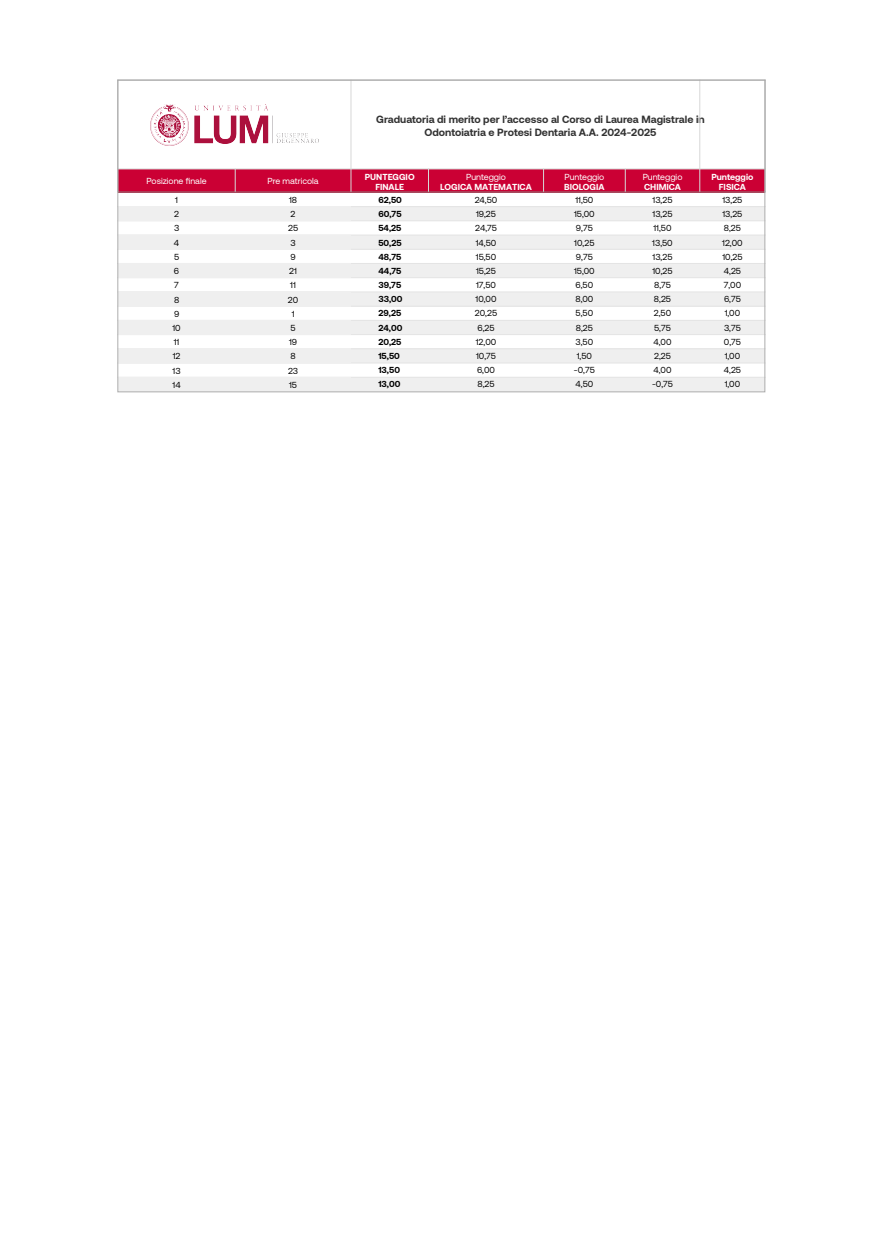
<style>
.page{position:relative;width:883px;height:1249px;background:#fff}
.page>*{position:absolute;margin:0;border:0;box-sizing:border-box;transform-origin:0 0}
.t1{font:700 10.5px/12.6px "Aeonik";color:#323232;text-align:center}
.t2{font:8.75px/14.2px "Aeonik";color:#000}
.t3{font:700 8.75px/14.2px "Aeonik";color:#000}
.t4{font:700 8.75px/10.5px "Aeonik";color:#fff;text-align:center}
.t5{font:8.75px "Aeonik";color:#fff}
</style>
<div class="page">
<div style="left:351px;top:207px;width:77px;height:14px;background:#efefef"></div>
<div style="left:428px;top:207px;width:115px;height:14px;background:#efefef"></div>
<div style="left:543px;top:207px;width:82px;height:14px;background:#efefef"></div>
<div style="left:625px;top:207px;width:74px;height:14px;background:#efefef"></div>
<div style="left:699px;top:207px;width:66px;height:14px;background:#efefef"></div>
<div style="left:351px;top:235px;width:77px;height:14px;background:#efefef"></div>
<div style="left:428px;top:235px;width:115px;height:14px;background:#efefef"></div>
<div style="left:543px;top:235px;width:82px;height:14px;background:#efefef"></div>
<div style="left:625px;top:235px;width:74px;height:14px;background:#efefef"></div>
<div style="left:699px;top:235px;width:66px;height:14px;background:#efefef"></div>
<div style="left:351px;top:263px;width:77px;height:15px;background:#efefef"></div>
<div style="left:428px;top:263px;width:115px;height:15px;background:#efefef"></div>
<div style="left:543px;top:263px;width:82px;height:15px;background:#efefef"></div>
<div style="left:625px;top:263px;width:74px;height:15px;background:#efefef"></div>
<div style="left:699px;top:263px;width:66px;height:15px;background:#efefef"></div>
<div style="left:351px;top:292px;width:77px;height:14px;background:#efefef"></div>
<div style="left:428px;top:292px;width:115px;height:14px;background:#efefef"></div>
<div style="left:543px;top:292px;width:82px;height:14px;background:#efefef"></div>
<div style="left:625px;top:292px;width:74px;height:14px;background:#efefef"></div>
<div style="left:699px;top:292px;width:66px;height:14px;background:#efefef"></div>
<div style="left:351px;top:320px;width:77px;height:15px;background:#efefef"></div>
<div style="left:428px;top:320px;width:115px;height:15px;background:#efefef"></div>
<div style="left:543px;top:320px;width:82px;height:15px;background:#efefef"></div>
<div style="left:625px;top:320px;width:74px;height:15px;background:#efefef"></div>
<div style="left:699px;top:320px;width:66px;height:15px;background:#efefef"></div>
<div style="left:351px;top:349px;width:77px;height:14px;background:#efefef"></div>
<div style="left:428px;top:349px;width:115px;height:14px;background:#efefef"></div>
<div style="left:543px;top:349px;width:82px;height:14px;background:#efefef"></div>
<div style="left:625px;top:349px;width:74px;height:14px;background:#efefef"></div>
<div style="left:699px;top:349px;width:66px;height:14px;background:#efefef"></div>
<div style="left:351px;top:377px;width:77px;height:14px;background:#efefef"></div>
<div style="left:428px;top:377px;width:115px;height:14px;background:#efefef"></div>
<div style="left:543px;top:377px;width:82px;height:14px;background:#efefef"></div>
<div style="left:625px;top:377px;width:74px;height:14px;background:#efefef"></div>
<div style="left:699px;top:377px;width:66px;height:14px;background:#efefef"></div>
<hr style="left:117px;top:206px;width:648px;height:1px;background:#e4e4e4">
<hr style="left:117px;top:221px;width:648px;height:1px;background:#e4e4e4">
<hr style="left:117px;top:235px;width:648px;height:1px;background:#e4e4e4">
<hr style="left:117px;top:249px;width:648px;height:1px;background:#e4e4e4">
<hr style="left:117px;top:263px;width:648px;height:1px;background:#e4e4e4">
<hr style="left:117px;top:278px;width:648px;height:1px;background:#e4e4e4">
<hr style="left:117px;top:292px;width:648px;height:1px;background:#e4e4e4">
<hr style="left:117px;top:306px;width:648px;height:1px;background:#e4e4e4">
<hr style="left:117px;top:320px;width:648px;height:1px;background:#e4e4e4">
<hr style="left:117px;top:334px;width:648px;height:1px;background:#e4e4e4">
<hr style="left:117px;top:349px;width:648px;height:1px;background:#e4e4e4">
<hr style="left:117px;top:363px;width:648px;height:1px;background:#e4e4e4">
<hr style="left:117px;top:377px;width:648px;height:1px;background:#e4e4e4">
<div style="left:118px;top:169px;width:117px;height:23px;background:#cb0034"></div>
<div style="left:235px;top:169px;width:116px;height:23px;background:#cb0034"></div>
<div style="left:351px;top:169px;width:77px;height:23px;background:#cb0034"></div>
<div style="left:428px;top:169px;width:115px;height:23px;background:#cb0034"></div>
<div style="left:543px;top:169px;width:82px;height:23px;background:#cb0034"></div>
<div style="left:625px;top:169px;width:74px;height:23px;background:#cb0034"></div>
<div style="left:699px;top:169px;width:66px;height:23px;background:#cb0034"></div>
<div style="left:118px;top:207px;width:117px;height:14px;background:#efefef"></div>
<div style="left:235px;top:207px;width:116px;height:14px;background:#efefef"></div>
<div style="left:118px;top:235px;width:117px;height:14px;background:#efefef"></div>
<div style="left:235px;top:235px;width:116px;height:14px;background:#efefef"></div>
<div style="left:118px;top:263px;width:117px;height:15px;background:#efefef"></div>
<div style="left:235px;top:263px;width:116px;height:15px;background:#efefef"></div>
<div style="left:118px;top:292px;width:117px;height:14px;background:#efefef"></div>
<div style="left:235px;top:292px;width:116px;height:14px;background:#efefef"></div>
<div style="left:118px;top:320px;width:117px;height:15px;background:#efefef"></div>
<div style="left:235px;top:320px;width:116px;height:15px;background:#efefef"></div>
<div style="left:118px;top:349px;width:117px;height:14px;background:#efefef"></div>
<div style="left:235px;top:349px;width:116px;height:14px;background:#efefef"></div>
<div style="left:118px;top:377px;width:117px;height:14px;background:#efefef"></div>
<div style="left:235px;top:377px;width:116px;height:14px;background:#efefef"></div>
<svg style="left:119px;top:82px;width:232px;height:87px"></svg>
<svg style="left:235px;top:168px;width:1px;height:24px"></svg>
<hr style="left:351px;top:80px;width:1px;height:112px;background:#d7d7d7">
<svg style="left:428px;top:168px;width:1px;height:24px"></svg>
<svg style="left:543px;top:168px;width:1px;height:24px"></svg>
<svg style="left:625px;top:168px;width:1px;height:24px"></svg>
<hr style="left:699px;top:80px;width:1px;height:112px;background:#d7d7d7">
<hr style="left:117px;top:169px;width:648px;height:1px;background:#d7d7d7">
<hr style="left:117px;top:192px;width:648px;height:1px;background:#89847f">
<p class="t1" style="left:376px;top:113px;width:330px">Graduatoria di merito per l’accesso al Corso di Laurea Magistrale in<br>Odontoiatria e Protesi Dentaria A.A. 2024-2025</p>
<p class="t5" style="left:147px;top:176px;width:61px">Posizione finale</p>
<p class="t5" style="left:267px;top:176px;width:53px">Pre matricola</p>
<p class="t4" style="left:365px;top:171px;width:51px">PUNTEGGIO<br>FINALE</p>
<p class="t5" style="left:466px;top:172px;width:41px">Punteggio</p>
<p class="t4" style="left:440px;top:182px;width:93px">LOGICA MATEMATICA</p>
<p class="t5" style="left:564px;top:172px;width:41px">Punteggio</p>
<p class="t4" style="left:564px;top:182px;width:42px">BIOLOGIA</p>
<p class="t5" style="left:642px;top:172px;width:41px">Punteggio</p>
<p class="t4" style="left:644px;top:182px;width:38px">CHIMICA</p>
<p class="t4" style="left:711px;top:171px;width:43px">Punteggio<br>FISICA</p>
<p class="t2" style="left:175px;top:193px;width:4px">1</p>
<p class="t2" style="left:289px;top:193px;width:10px">18</p>
<p class="t2" style="left:174px;top:207px;width:6px">2</p>
<p class="t2" style="left:290px;top:207px;width:6px">2</p>
<p class="t2" style="left:174px;top:221px;width:7px">3</p>
<p class="t2" style="left:288px;top:221px;width:12px">25</p>
<p class="t2" style="left:174px;top:235px;width:7px">4</p>
<p class="t2" style="left:290px;top:235px;width:7px">3</p>
<p class="t2" style="left:174px;top:250px;width:7px">5</p>
<p class="t2" style="left:290px;top:250px;width:7px">9</p>
<p class="t2" style="left:174px;top:264px;width:7px">6</p>
<p class="t2" style="left:289px;top:264px;width:9px">21</p>
<p class="t2" style="left:174px;top:278px;width:6px">7</p>
<p class="t2" style="left:290px;top:278px;width:7px">11</p>
<p class="t2" style="left:174px;top:292px;width:7px">8</p>
<p class="t2" style="left:288px;top:292px;width:12px">20</p>
<p class="t2" style="left:174px;top:307px;width:7px">9</p>
<p class="t2" style="left:292px;top:307px;width:4px">1</p>
<p class="t2" style="left:172px;top:321px;width:10px">10</p>
<p class="t2" style="left:290px;top:321px;width:7px">5</p>
<p class="t2" style="left:174px;top:335px;width:7px">11</p>
<p class="t2" style="left:289px;top:335px;width:10px">19</p>
<p class="t2" style="left:173px;top:349px;width:9px">12</p>
<p class="t2" style="left:290px;top:349px;width:7px">8</p>
<p class="t2" style="left:172px;top:363px;width:10px">13</p>
<p class="t2" style="left:288px;top:363px;width:12px">23</p>
<p class="t2" style="left:172px;top:378px;width:10px">14</p>
<p class="t2" style="left:289px;top:378px;width:9px">15</p>
<p class="t3" style="left:378px;top:193px;width:26px">62,50<br>60,75<br>54,25<br>50,25<br>48,75<br>44,75<br>39,75<br>33,00<br>29,25<br>24,00<br>20,25<br>15,50<br>13,50<br>13,00</p>
<p class="t2" style="left:474px;top:193px;width:24px">24,50<br>19,25<br>24,75<br>14,50<br>15,50<br>15,25<br>17,50<br>10,00<br>20,25<br>6,25<br>12,00<br>10,75<br>6,00<br>8,25</p>
<p class="t2" style="left:574px;top:193px;width:22px;text-align:center">11,50<br>15,00<br>9,75<br>10,25<br>9,75<br>15,00<br>6,50<br>8,00<br>5,50<br>8,25<br>3,50<br>1,50 -0,75<br>4,50</p>
<p class="t2" style="left:652px;top:193px;width:22px">13,25<br>13,25<br>11,50<br>13,50<br>13,25<br>10,25<br>8,75<br>8,25<br>2,50<br>5,75<br>4,00<br>2,25<br>4,00 -0,75</p>
<p class="t2" style="left:722px;top:193px;width:22px">13,25<br>13,25<br>8,25<br>12,00<br>10,25<br>4,25<br>7,00<br>6,75<br>1,00<br>3,75<br>0,75<br>1,00<br>4,25<br>1,00</p>
</div>
